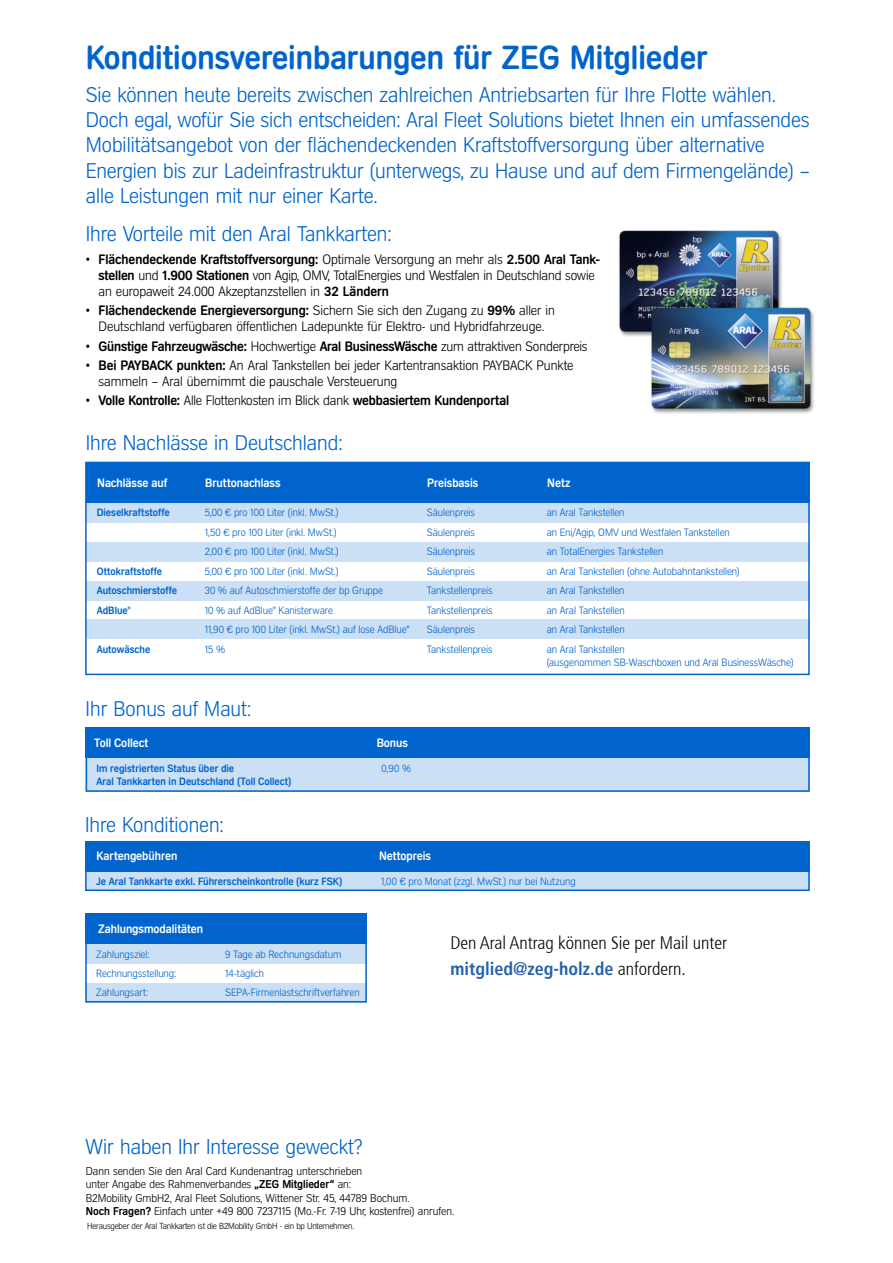
<style>
.page{position:relative;width:893px;height:1263px;background:#fff}
.page>*{position:absolute;margin:0;border:0;box-sizing:border-box;transform-origin:0 0}
.t1{font:600 33px "Aral POS";color:#0064cc}
.t2{font:300 21px/25.2px "Aral POS";color:#0064cc}
.t3{font:300 condensed 18px/25.5px "Frutiger";color:#000}
.t4{font:300 13.5px/16.2px "Aral POS";color:#000}
.t5{font:600 13.5px "Aral POS";letter-spacing:-.01em;color:#000}
.t6{font:600 12px "Aral POS";letter-spacing:-.005em;color:#fff}
.t7{font:300 11.25px/13.5px "Aral POS";color:#000}
.t8{font:300 10.5px/13.5px "Aral POS";letter-spacing:-.005em;color:#0064cc}
.t9{font:600 10.5px "Aral POS";color:#0064cc}
.t10{font:300 8.7px "Aral POS";letter-spacing:-.02em;color:#000}
.s1{font-weight:600}
.s2{font-weight:300}
.s3{font-weight:700;color:#2361ac}
</style>
<div class="page">
<div style="left:86px;top:503px;width:724px;height:19px;background:#cce0f5"></div>
<div style="left:86px;top:542px;width:724px;height:19px;background:#cce0f5"></div>
<div style="left:86px;top:581px;width:724px;height:19px;background:#cce0f5"></div>
<div style="left:86px;top:620px;width:724px;height:19px;background:#cce0f5"></div>
<div style="left:85px;top:871px;width:725px;height:20px;background:#cce0f5"></div>
<div style="left:86px;top:758px;width:724px;height:34px;background:#cce0f5"></div>
<div style="left:85px;top:462px;width:725px;height:213px;border:2px solid #0064cc"></div>
<div style="left:85px;top:841px;width:725px;height:50px;border:2px solid #0064cc"></div>
<div style="left:86px;top:728px;width:724px;height:64px;border:2px solid #0064cc"></div>
<img style="left:619px;top:230px;width:163px;height:106px">
<img style="left:647px;top:302px;width:167px;height:111px">
<div style="left:86px;top:462px;width:724px;height:41px;background:#0064cc"></div>
<div style="left:85px;top:841px;width:725px;height:30px;background:#0064cc"></div>
<div style="left:85px;top:944px;width:282px;height:19px;background:#cce0f5"></div>
<div style="left:85px;top:983px;width:282px;height:19px;background:#cce0f5"></div>
<div style="left:85px;top:913px;width:282px;height:31px;background:#0064cc"></div>
<div style="left:85px;top:913px;width:282px;height:89px;border:2px solid #0064cc"></div>
<div style="left:86px;top:728px;width:724px;height:30px;background:#0064cc"></div>
<h1 class="t1" style="left:86px;top:38px;width:623px">Konditionsvereinbarungen für ZEG Mitglieder</h1>
<p class="t2" style="left:86px;top:82px;width:725px">Sie können heute bereits zwischen zahlreichen Antriebsarten für Ihre Flotte wählen.<br>Doch egal, wofür Sie sich entscheiden: Aral Fleet Solutions bietet Ihnen ein umfassendes Mobilitätsangebot von der flächendeckenden Kraftstoffversorgung über alternative Energien bis zur Ladeinfrastruktur (unterwegs, zu Hause und auf dem Firmengelände) – alle Leistungen mit nur einer Karte.</p>
<h2 class="t2" style="left:86px;top:222px;width:307px">Ihre Vorteile mit den Aral Tankkarten:</h2>
<p class="t4" style="left:99px;top:251px;width:503px;text-indent:-13px">• <span class="s1">Flächendeckende Kraftstoffversorgung:</span> Optimale Versorgung an mehr als <span class="s1">2.500 Aral Tank&shy;stellen</span> und <span class="s1">1.900 Stationen</span> von Agip, OMV, TotalEnergies und Westfalen in Deutschland sowie an europaweit 24.000 Akzeptanzstellen in <span class="s1">32 Ländern</span></p>
<p class="t4" style="left:86px;top:303px;width:471px;text-align:center">• <span class="s1">Flächendeckende Energieversorgung:</span> Sichern Sie sich den Zugang zu <span class="s1">99%</span> aller in<br>Deutschland verfügbaren öffentlichen Ladepunkte für Elektro- und Hybridfahrzeuge.</p>
<p class="t5" style="left:86px;top:338px;width:503px"><span class="s2">•</span> Günstige Fahrzeugwäsche: <span class="s2">Hochwertige</span> Aral BusinessWäsche <span class="s2">zum attraktiven Sonderpreis</span></p>
<p class="t4" style="left:99px;top:357px;width:476px;text-indent:-13px">• <span class="s1">Bei PAYBACK punkten:</span> An Aral Tankstellen bei jeder Kartentransaktion PAYBACK Punkte sammeln – Aral übernimmt die pauschale Versteuerung</p>
<p class="t5" style="left:86px;top:393px;width:425px"><span class="s2">•</span> Volle Kontrolle: <span class="s2">Alle Flottenkosten im Blick dank</span> webbasiertem Kundenportal</p>
<h2 class="t2" style="left:86px;top:430px;width:258px">Ihre Nachlässe in Deutschland:</h2>
<p class="t6" style="left:97px;top:475px;width:72px">Nachlässe auf</p>
<p class="t6" style="left:205px;top:475px;width:77px">Bruttonachlass</p>
<p class="t6" style="left:427px;top:475px;width:53px">Preisbasis</p>
<p class="t6" style="left:547px;top:475px;width:25px">Netz</p>
<p class="t9" style="left:97px;top:507px;width:75px">Dieselkraftstoffe</p>
<p class="t8" style="left:205px;top:506px;width:135px">5,00 € pro 100 Liter (inkl. MwSt.)</p>
<p class="t8" style="left:427px;top:506px;width:50px">Säulenpreis</p>
<p class="t8" style="left:547px;top:506px;width:79px">an Aral Tankstellen</p>
<p class="t8" style="left:205px;top:526px;width:134px">1,50 € pro 100 Liter (inkl. MwSt.)</p>
<p class="t8" style="left:427px;top:526px;width:50px">Säulenpreis</p>
<p class="t8" style="left:547px;top:526px;width:185px">an Eni/Agip, OMV und Westfalen Tankstellen</p>
<p class="t8" style="left:205px;top:545px;width:135px">2,00 € pro 100 Liter (inkl. MwSt.)</p>
<p class="t8" style="left:427px;top:545px;width:50px">Säulenpreis</p>
<p class="t8" style="left:547px;top:545px;width:118px">an TotalEnergies Tankstellen</p>
<p class="t9" style="left:97px;top:565px;width:67px">Ottokraftstoffe</p>
<p class="t8" style="left:205px;top:565px;width:135px">5,00 € pro 100 Liter (inkl. MwSt.)</p>
<p class="t8" style="left:427px;top:565px;width:50px">Säulenpreis</p>
<p class="t8" style="left:547px;top:565px;width:194px">an Aral Tankstellen (ohne Autobahntankstellen)</p>
<p class="t9" style="left:97px;top:584px;width:82px">Autoschmierstoffe</p>
<p class="t8" style="left:205px;top:584px;width:180px">30 % auf Autoschmierstoffe der bp Gruppe</p>
<p class="t8" style="left:427px;top:584px;width:67px">Tankstellenpreis</p>
<p class="t8" style="left:547px;top:584px;width:79px">an Aral Tankstellen</p>
<p class="t9" style="left:97px;top:604px;width:36px">AdBlue®</p>
<p class="t8" style="left:205px;top:603px;width:130px">10 % auf AdBlue® Kanisterware</p>
<p class="t8" style="left:427px;top:603px;width:67px">Tankstellenpreis</p>
<p class="t8" style="left:547px;top:603px;width:79px">an Aral Tankstellen</p>
<p class="t8" style="left:205px;top:623px;width:206px">11,90 € pro 100 Liter (inkl. MwSt.) auf lose AdBlue®</p>
<p class="t8" style="left:427px;top:623px;width:50px">Säulenpreis</p>
<p class="t8" style="left:547px;top:623px;width:79px">an Aral Tankstellen</p>
<p class="t9" style="left:97px;top:643px;width:55px">Autowäsche</p>
<p class="t8" style="left:205px;top:642px;width:22px">15 %</p>
<p class="t8" style="left:427px;top:642px;width:67px">Tankstellenpreis</p>
<p class="t8" style="left:547px;top:642px;width:248px">an Aral Tankstellen<br>(ausgenommen SB-Waschboxen und Aral BusinessWäsche)</p>
<h2 class="t2" style="left:86px;top:696px;width:167px">Ihr Bonus auf Maut:</h2>
<p class="t6" style="left:94px;top:736px;width:56px">Toll Collect</p>
<p class="t6" style="left:377px;top:736px;width:33px">Bonus</p>
<p class="t9" style="left:97px;top:762px;width:139px">Im registrierten Status über die</p>
<p class="t8" style="left:382px;top:761px;width:31px">0,90 %</p>
<p class="t9" style="left:97px;top:775px;width:196px">Aral Tankkarten in Deutschland (Toll Collect)</p>
<h2 class="t2" style="left:85px;top:812px;width:140px">Ihre Konditionen:</h2>
<p class="t6" style="left:97px;top:849px;width:82px">Kartengebühren</p>
<p class="t6" style="left:379px;top:849px;width:54px">Nettopreis</p>
<p class="t9" style="left:96px;top:875px;width:248px">Je Aral Tankkarte exkl. Führerscheinkontrolle (kurz FSK)</p>
<p class="t8" style="left:381px;top:875px;width:196px">1,00 € pro Monat (zzgl. MwSt.) nur bei Nutzung</p>
<p class="t6" style="left:98px;top:921px;width:107px">Zahlungsmodalitäten</p>
<p class="t8" style="left:96px;top:947px;width:55px">Zahlungsziel:</p>
<p class="t8" style="left:225px;top:947px;width:118px">9 Tage ab Rechnungsdatum</p>
<p class="t8" style="left:96px;top:967px;width:82px">Rechnungsstellung:</p>
<p class="t8" style="left:225px;top:967px;width:40px">14-täglich</p>
<p class="t8" style="left:96px;top:986px;width:54px">Zahlungsart:</p>
<p class="t8" style="left:225px;top:986px;width:136px">SEPA-Firmenlastschriftverfahren</p>
<h2 class="t2" style="left:86px;top:1134px;width:278px">Wir haben Ihr Interesse geweckt?</h2>
<h3 class="t3" style="left:450px;top:931px;width:278px">Den Aral Antrag können Sie per Mail unter <span class="s3">mitglied@zeg-holz.de</span> anfordern.</h3>
<p class="t7" style="left:86px;top:1164px;width:370px">Dann senden Sie den Aral Card Kundenantrag unterschrieben<br>unter Angabe des Rahmenverbandes <span class="s1">„ZEG Mitglieder“</span> an:<br>B2Mobility GmbH2, Aral Fleet Solutions, Wittener Str. 45, 44789 Bochum.<br><span class="s1">Noch Fragen?</span> Einfach unter +49 800 7237115 (Mo.-Fr. 7-19 Uhr, kostenfrei) anrufen.</p>
<p class="t10" style="left:87px;top:1220px;width:268px">Herausgeber der Aral Tankkarten ist die B2Mobility GmbH - ein bp Unternehmen.</p>
</div>
